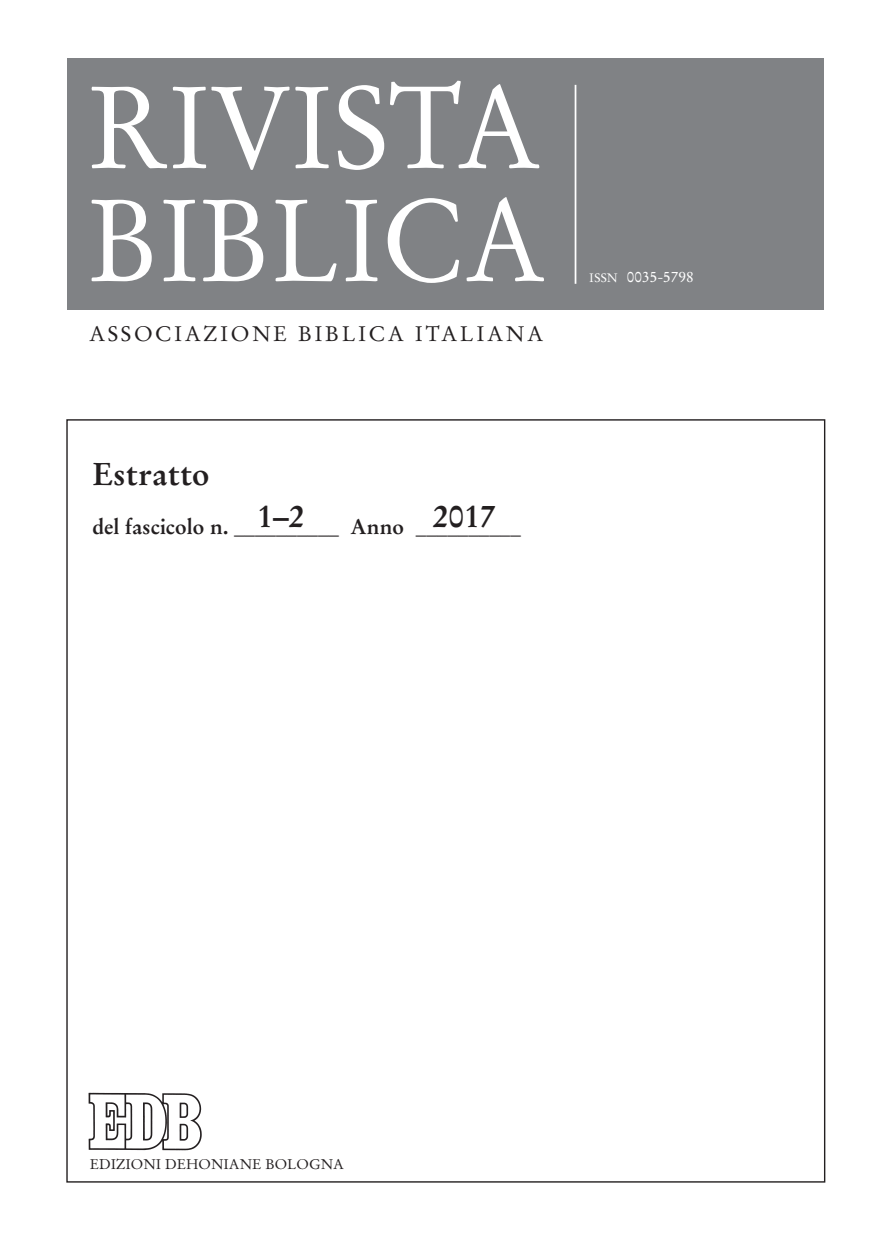
<style>
.page{position:relative;width:893px;height:1241px;background:#fff}
.page>*{position:absolute;margin:0;border:0;box-sizing:border-box;transform-origin:0 0}
.t1{font:115.5px/112.9px "Stempel Garamond";color:#fff;scale:.95 1}
.t2{font:700 31.5px "Stempel Garamond";color:#231f20}
.t3{font:700 21px "Stempel Garamond";color:#231f20}
.t4{font:21px "Stempel Garamond";letter-spacing:.12em;color:#231f20}
.t5{font:15.22px "Stempel Garamond";color:#fff}
.t6{font:14px "Stempel Garamond";color:#231f20}
.s1{font-size:12.25px}
</style>
<div class="page">
<div style="left:67px;top:58px;width:757px;height:251px;background:#808285"></div>
<img style="left:88px;top:1092px;width:114px;height:59px">
<hr style="left:575px;top:85px;width:1px;height:199px;background:#fff">
<h1 class="t1" style="left:88px;top:82px;width:484px">RIVISTA<br>BIBLICA</h1>
<p class="t4" style="left:89px;top:325px;width:456px">ASSOCIAZIONE BIBLICA ITALIANA</p>
<p class="t5" style="left:589px;top:270px;width:106px"><span class="s1">ISSN</span> 0035-5798</p>
<h2 class="t2" style="left:93px;top:460px;width:119px">Estratto</h2>
<p class="t3" style="left:93px;top:517px;width:430px">del fascicolo n. __________ Anno __________</p>
<h2 class="t2" style="left:257px;top:502px;width:49px">1–2</h2>
<h2 class="t2" style="left:433px;top:502px;width:65px">2017</h2>
<p class="t6" style="left:90px;top:1157px;width:256px">EDIZIONI DEHONIANE BOLOGNA</p>
</div>
